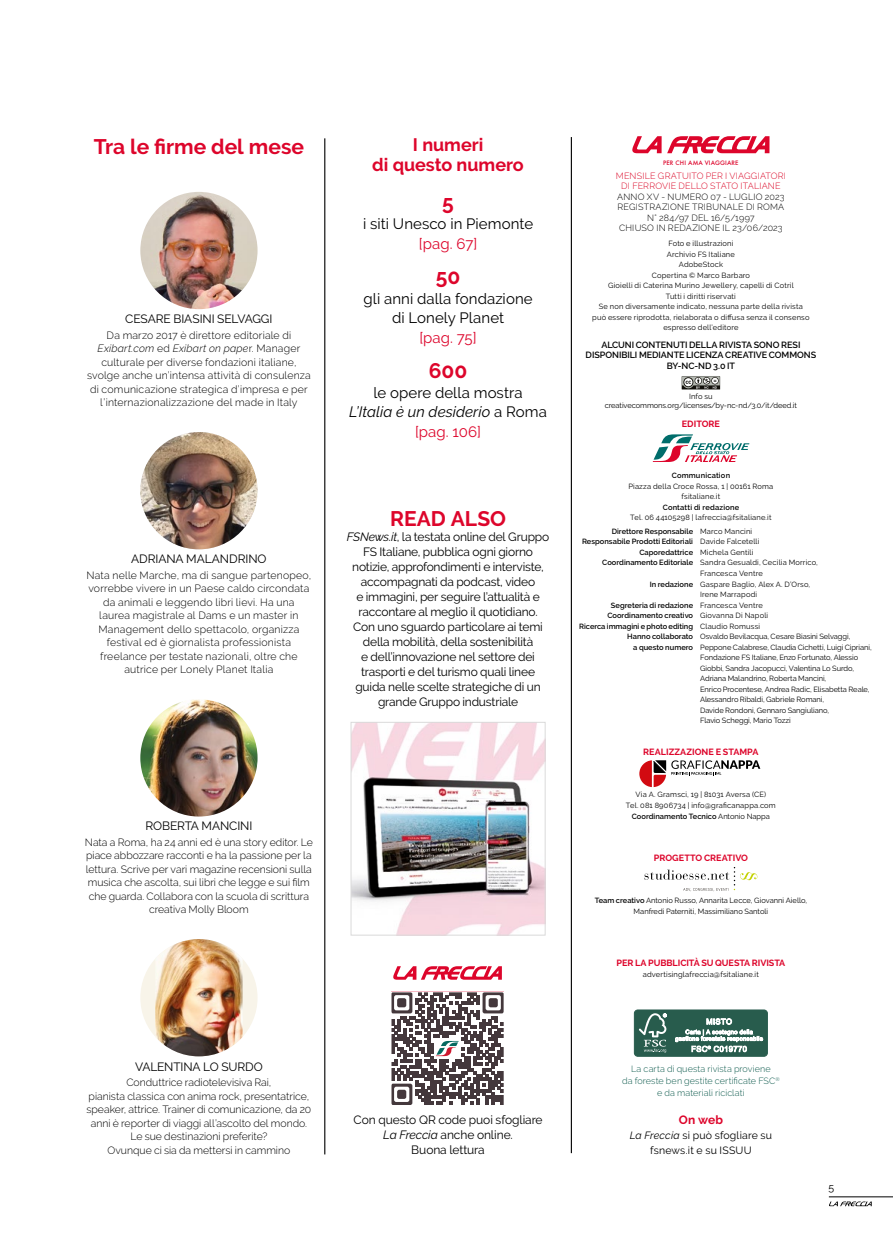
<style>
.page{position:relative;width:893px;height:1234px;background:#fff}
.page>*{position:absolute;margin:0;border:0;box-sizing:border-box;transform-origin:0 0}
.t1{font:700 21px "Raleway";letter-spacing:-.005em;color:#dd052b}
.t2{font:700 18px/19.5px "Raleway";color:#dd052b;text-align:center}
.t3{font:15px/19.5px "Raleway";letter-spacing:.005em;color:#000;text-align:center}
.t4{font:15px "Raleway";letter-spacing:.005em;color:#dd052b}
.t5{font:12px/15px "Raleway";letter-spacing:-.015em;color:#000;text-align:center}
.t6{font:700 12px "Raleway";color:#dd052b}
.t7{font:300 10.5px/13.5px "Raleway";letter-spacing:.005em;color:#000;text-align:center}
.t8{font:10.5px/15px "Raleway";letter-spacing:.015em;color:#000;text-align:center}
.t9{font:300 9px/10.5px "Raleway";letter-spacing:.025em;color:#000;text-align:center}
.t10{font:600 9px/10.5px "Raleway";letter-spacing:-.005em;color:#000;text-align:center}
.t11{font:300 9px/12px "Raleway";letter-spacing:.01em;color:#0d5a4d;text-align:center}
.t12{font:700 9px "Raleway";color:#dd052b}
.t13{font:300 9px/10.5px "Raleway";letter-spacing:.02em;color:#db0626;text-align:center}
.t14{font:7.5px/10.5px "Raleway";letter-spacing:-.005em;color:#000}
.t15{font:7.5px/10.5px "Raleway";letter-spacing:.015em;color:#000;text-align:center}
.t16{font:600 7.5px/10.5px "Raleway";letter-spacing:.005em;color:#000;text-align:right}
.t17{font:600 7.5px "Raleway";letter-spacing:.025em;color:#000}
.t18{font:500 5.85px "Futura";letter-spacing:.02em;color:#dd052b}
.s1{font-style:italic}
.s2{color:#dd052b}
.s3{font-weight:400}
.s4{font-weight:600}
</style>
<div class="page">
<hr style="left:829px;top:1196px;width:64px;height:1px;background:#000">
<svg style="left:829px;top:1201px;width:43px;height:4px"></svg>
<hr style="left:571px;top:137px;width:1px;height:1015px;background:#000">
<hr style="left:324px;top:138px;width:1px;height:1016px;background:#000">
<svg style="left:632px;top:136px;width:137px;height:17px"></svg>
<svg style="left:682px;top:376px;width:39px;height:14px"></svg>
<svg style="left:652px;top:434px;width:98px;height:28px"></svg>
<svg style="left:644px;top:867px;width:113px;height:24px"></svg>
<svg style="left:639px;top:760px;width:121px;height:27px"></svg>
<div style="left:634px;top:1009px;width:133px;height:46px;background:#285c4d;border-radius:3px"></div>
<div style="left:634px;top:1009px;width:134px;height:47px;border:1px solid #285c4d;border-radius:3px"></div>
<svg style="left:639px;top:1013px;width:28px;height:39px"></svg>
<svg style="left:675px;top:1018px;width:88px;height:33px"></svg>
<svg style="left:391px;top:991px;width:113px;height:113px"></svg>
<svg style="left:393px;top:966px;width:109px;height:13px"></svg>
<img style="left:353px;top:724px;width:190px;height:209px">
<div style="left:351px;top:722px;width:194px;height:213px;border:1px solid #dadada"></div>
<img style="left:140px;top:432px;width:118px;height:117px;border-radius:59px">
<img style="left:140px;top:699px;width:118px;height:117px;border-radius:59px">
<img style="left:140px;top:192px;width:118px;height:117px;border-radius:59px">
<div style="left:140px;top:938px;width:118px;height:118px;background:#f8f4e9;border-radius:50%"></div>
<img style="left:155px;top:938px;width:88px;height:118px">
<h1 class="t1" style="left:94px;top:134px;width:212px">Tra le firme del mese</h1>
<p class="t5" style="left:125px;top:311px;width:149px">CESARE BIASINI SELVAGGI</p>
<p class="t7" style="left:87px;top:328px;width:225px">Da marzo 2017 è direttore editoriale di <span class="s1">Exibart.com</span> ed <span class="s1">Exibart on pape</span>r. Manager culturale per diverse fondazioni italiane, svolge anche un’intensa attività di consulenza di comunicazione strategica d’impresa e per l’internazionalizzazione del made in Italy</p>
<p class="t5" style="left:131px;top:551px;width:137px">ADRIANA MALANDRINO</p>
<p class="t7" style="left:87px;top:568px;width:226px">Nata nelle Marche, ma di sangue partenopeo, vorrebbe vivere in un Paese caldo circondata da animali e leggendo libri lievi. Ha una<br>laurea magistrale al Dams e un master in Management dello spettacolo, organizza festival ed è giornalista professionista freelance per testate nazionali, oltre che autrice per Lonely Planet Italia</p>
<p class="t5" style="left:145px;top:818px;width:108px">ROBERTA MANCINI</p>
<p class="t7" style="left:85px;top:835px;width:229px">Nata a Roma, ha 24 anni ed è una story editor. Le piace abbozzare racconti e ha la passione per la lettura. Scrive per vari magazine recensioni sulla musica che ascolta, sui libri che legge e sui film che guarda. Collabora con la scuola di scrittura creativa Molly Bloom</p>
<p class="t5" style="left:135px;top:1059px;width:129px">VALENTINA LO SURDO</p>
<p class="t7" style="left:87px;top:1075px;width:226px">Conduttrice radiotelevisiva Rai,<br>pianista classica con anima rock, presentatrice, speaker, attrice. Trainer di comunicazione, da 20 anni è reporter di viaggi all’ascolto del mondo.<br>Le sue destinazioni preferite?<br>Ovunque ci sia da mettersi in cammino</p>
<h2 class="t2" style="left:372px;top:135px;width:153px">I numeri<br>di questo numero</h2>
<h1 class="t1" style="left:442px;top:190px;width:13px">5</h1>
<h3 class="t3" style="left:363px;top:214px;width:172px">i siti Unesco in Piemonte</h3>
<h3 class="t4" style="left:419px;top:234px;width:60px">[pag. 67]</h3>
<h1 class="t1" style="left:436px;top:264px;width:26px">50</h1>
<h3 class="t3" style="left:363px;top:288px;width:171px">gli anni dalla fondazione di Lonely Planet</h3>
<h3 class="t4" style="left:419px;top:328px;width:59px">[pag. 75]</h3>
<h1 class="t1" style="left:429px;top:358px;width:40px">600</h1>
<h3 class="t3" style="left:349px;top:382px;width:199px">le opere della mostra<br><span class="s1">L’Italia è un desiderio</span> a Roma <span class="s2">[pag. 106]</span></h3>
<h1 class="t1" style="left:390px;top:506px;width:117px">READ ALSO</h1>
<p class="t5" style="left:347px;top:529px;width:204px"><span class="s1">FSNews.it</span>, la testata online del Gruppo FS Italiane, pubblica ogni giorno notizie, approfondimenti e interviste, accompagnati da podcast, video<br>e immagini, per seguire l’attualità e raccontare al meglio il quotidiano.<br>Con uno sguardo particolare ai temi della mobilità, della sostenibilità<br>e dell’innovazione nel settore dei trasporti e del turismo quali linee guida nelle scelte strategiche di un grande Gruppo industriale</p>
<p class="t18" style="left:663px;top:159px;width:77px">PER CHI AMA VIAGGIARE</p>
<p class="t13" style="left:616px;top:170px;width:172px">MENSILE GRATUITO PER I VIAGGIATORI<br>DI FERROVIE DELLO STATO ITALIANE</p>
<p class="t9" style="left:617px;top:191px;width:169px">ANNO XV - NUMERO 07 - LUGLIO 2023<br>REGISTRAZIONE TRIBUNALE DI ROMA<br>N° 284/97 DEL 16/5/1997<br>CHIUSO IN REDAZIONE IL 23/06/2023</p>
<p class="t15" style="left:592px;top:238px;width:219px">Foto e illustrazioni<br>Archivio FS Italiane<br>AdobeStock<br>Copertina © Marco Barbaro<br>Gioielli di Caterina Murino Jewellery, capelli di Cotril<br>Tutti i diritti riservati<br>Se non diversamente indicato, nessuna parte della rivista può essere riprodotta, rielaborata o diffusa senza il consenso espresso dell’editore</p>
<p class="t10" style="left:586px;top:339px;width:232px">ALCUNI CONTENUTI DELLA RIVISTA SONO RESI<br>DISPONIBILI MEDIANTE LICENZA CREATIVE COMMONS<br>BY-NC-ND 3.0 IT</p>
<p class="t14" style="left:605px;top:391px;width:194px;line-height:9px;text-align:center">Info su creativecommons.org/licenses/by-nc-nd/3.0/it/deed.it</p>
<p class="t12" style="left:682px;top:418px;width:40px">EDITORE</p>
<p class="t17" style="left:672px;top:471px;width:60px">Communication</p>
<p class="t15" style="left:628px;top:481px;width:146px">Piazza della Croce Rossa, 1 | 00161 Roma fsitaliane.it</p>
<p class="t17" style="left:663px;top:503px;width:78px">Contatti di redazione</p>
<p class="t15" style="left:630px;top:512px;width:143px">Tel. 06 44105298 | lafreccia@fsitaliane.it</p>
<p class="t16" style="left:582px;top:526px;width:113px">Direttore Responsabile<br>Responsabile Prodotti Editoriali<br>Caporedattrice<br>Coordinamento Editoriale</p>
<p class="t16" style="left:650px;top:578px;width:45px">In redazione</p>
<p class="t16" style="left:579px;top:599px;width:115px">Segreteria di redazione<br>Coordinamento creativo<br>Ricerca immagini e photo editing<br>Hanno collaborato<br>a questo numero</p>
<p class="t14" style="left:700px;top:526px;width:173px">Marco Mancini<br>Davide Falcetelli<br>Michela Gentili<br>Sandra Gesualdi, Cecilia Morrico,<br>Francesca Ventre<br>Gaspare Baglio, Alex A. D’Orso,<br>Irene Marrapodi<br>Francesca Ventre<br>Giovanna Di Napoli<br>Claudio Romussi<br>Osvaldo Bevilacqua, Cesare Biasini Selvaggi,<br>Peppone Calabrese, Claudia Cichetti, Luigi Cipriani,<br>Fondazione FS Italiane, Enzo Fortunato, Alessio<br>Giobbi, Sandra Jacopucci, Valentina Lo Surdo,<br>Adriana Malandrino, Roberta Mancini,<br>Enrico Procentese, Andrea Radic, Elisabetta Reale,<br>Alessandro Ribaldi, Gabriele Romani,<br>Davide Rondoni, Gennaro Sangiuliano,<br>Flavio Scheggi, Mario Tozzi</p>
<p class="t12" style="left:643px;top:746px;width:117px">REALIZZAZIONE E STAMPA</p>
<p class="t15" style="left:626px;top:788px;width:151px;line-height:11.2px">Via A. Gramsci, 19 | 81031 Aversa (CE)<br>Tel. 081 8906734 | info@graficanappa.com</p>
<p class="t16" style="left:632px;top:810px;width:140px">Coordinamento Tecnico <span class="s3">Antonio Nappa</span></p>
<p class="t12" style="left:654px;top:852px;width:96px">PROGETTO CREATIVO</p>
<p class="t15" style="left:595px;top:895px;width:214px"><span class="s4">Team creativo</span> Antonio Russo, Annarita Lecce, Giovanni Aiello,<br>Manfredi Paterniti, Massimiliano Santoli</p>
<p class="t12" style="left:617px;top:957px;width:170px">PER LA PUBBLICITÀ SU QUESTA RIVISTA</p>
<p class="t15" style="left:643px;top:968px;width:118px">advertisinglafreccia@fsitaliane.it</p>
<p class="t5" style="left:354px;top:1112px;width:191px">Con questo QR code puoi sfogliare<br><span class="s1">La Freccia</span> anche online.<br>Buona lettura</p>
<p class="t11" style="left:622px;top:1062px;width:159px">La carta di questa rivista proviene<br>da foreste ben gestite certificate FSC<sup>® </sup>e da materiali riciclati</p>
<p class="t6" style="left:679px;top:1112px;width:46px">On web</p>
<p class="t8" style="left:630px;top:1127px;width:144px"><span class="s1">La Freccia</span> si può sfogliare su fsnews.it e su ISSUU</p>
<p class="t8" style="left:828px;top:1179px;width:7px">5</p>
</div>
